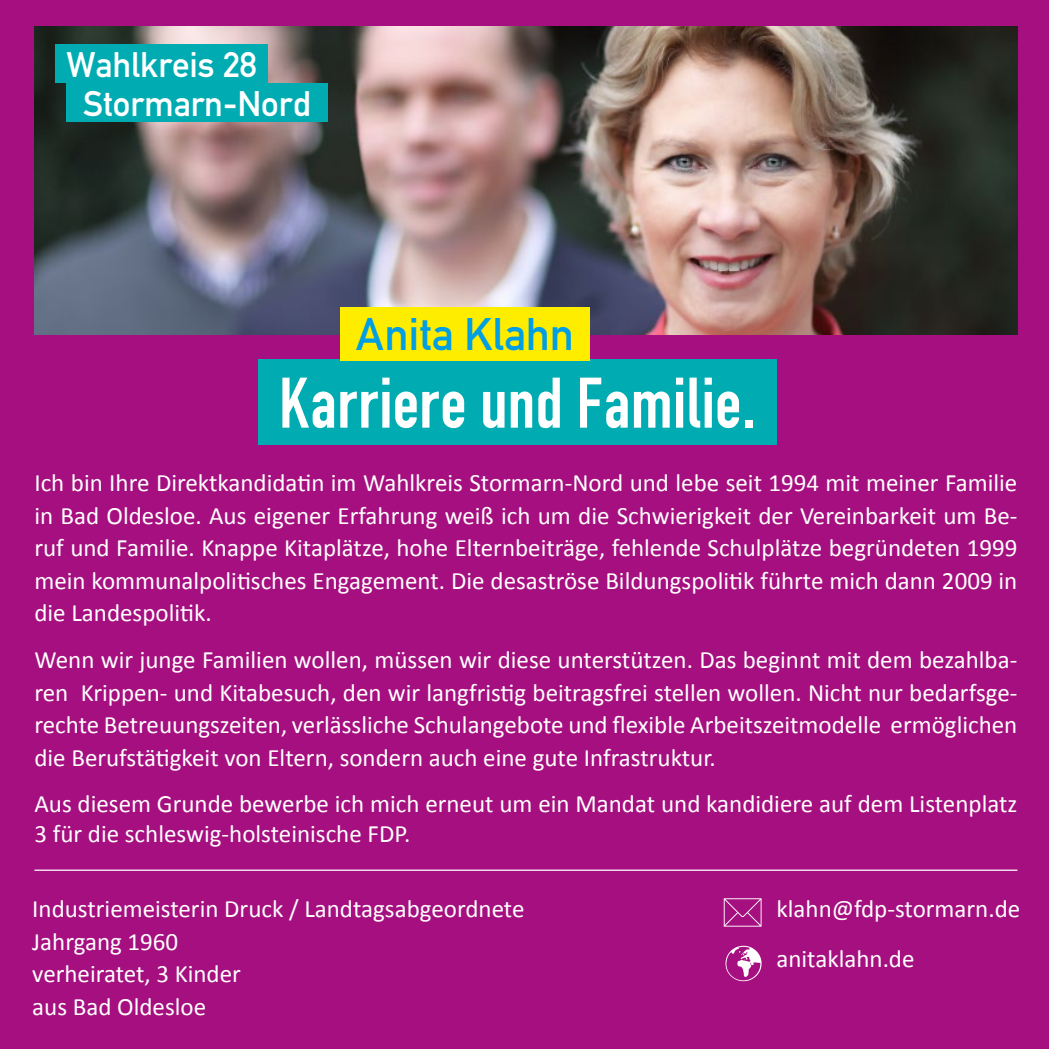
<style>
.page{position:relative;width:1049px;height:1049px;background:#a60f80}
.page>*{position:absolute;margin:0;border:0;box-sizing:border-box;transform-origin:0 0}
.t1{font:75px "DIN 1451 Engschrift Regular";color:#fff}
.t2{font:45px "DIN 1451 Mittelschrift Regular";color:#009ee3}
.t3{font:35px "DIN 1451 Mittelschrift Regular";color:#fff}
.t4{font:25px/32.5px "Calibri";color:#fff}
</style>
<div class="page">
<img style="left:34px;top:26px;width:983px;height:308px">
<hr style="left:34px;top:869px;width:983px;height:2px;background:#fff">
<svg style="left:724px;top:898px;width:37px;height:28px"></svg>
<svg style="left:725px;top:946px;width:36px;height:35px"></svg>
<div style="left:258px;top:359px;width:518px;height:85px;background:#00acb1"></div>
<div style="left:55px;top:44px;width:213px;height:39px;background:#00acb1"></div>
<div style="left:340px;top:308px;width:250px;height:53px;background:#ffed00"></div>
<div style="left:66px;top:83px;width:262px;height:39px;background:#00acb1"></div>
<p class="t3" style="left:66px;top:44px;width:192px">Wahlkreis 28</p>
<p class="t3" style="left:83px;top:83px;width:229px">Stormarn-Nord</p>
<p class="t2" style="left:356px;top:308px;width:219px">Anita Klahn</p>
<p class="t1" style="left:278px;top:359px;width:479px">Karriere und Familie.</p>
<p class="t4" style="left:34px;top:467px;width:984px;text-align:justify">Ich bin Ihre Direktkandidatin im Wahlkreis Stormarn-Nord und lebe seit 1994 mit meiner Familie in Bad Oldesloe. Aus eigener Erfahrung weiß ich um die Schwierigkeit der Vereinbarkeit um Be&shy;ruf und Familie. Knappe Kitaplätze, hohe Elternbeiträge, fehlende Schulplätze begründeten 1999 mein kommunalpolitisches Engagement. Die desaströse Bildungspolitik führte mich dann 2009 in die Landespolitik.</p>
<p class="t4" style="left:34px;top:644px;width:984px;text-align:justify">Wenn wir junge Familien wollen, müssen wir diese unterstützen. Das beginnt mit dem bezahlba&shy;ren Krippen- und Kitabesuch, den wir langfristig beitragsfrei stellen wollen. Nicht nur bedarfsge&shy;rechte Betreuungszeiten, verlässliche Schulangebote und flexible Arbeitszeitmodelle ermöglichen die Berufstätigkeit von Eltern, sondern auch eine gute Infrastruktur.</p>
<p class="t4" style="left:34px;top:789px;width:984px;line-height:30px">Aus diesem Grunde bewerbe ich mich erneut um ein Mandat und kandidiere auf dem Listenplatz<br>3 für die schleswig-holsteinische FDP.</p>
<p class="t4" style="left:32px;top:892px;width:494px">Industriemeisterin Druck / Landtagsabgeordnete<br>Jahrgang 1960<br>verheiratet, 3 Kinder</p>
<p class="t4" style="left:32px;top:990px;width:175px">aus Bad Oldesloe</p>
<p class="t4" style="left:776px;top:892px;width:245px">klahn@fdp-stormarn.de</p>
<p class="t4" style="left:776px;top:943px;width:140px">anitaklahn.de</p>
</div>
